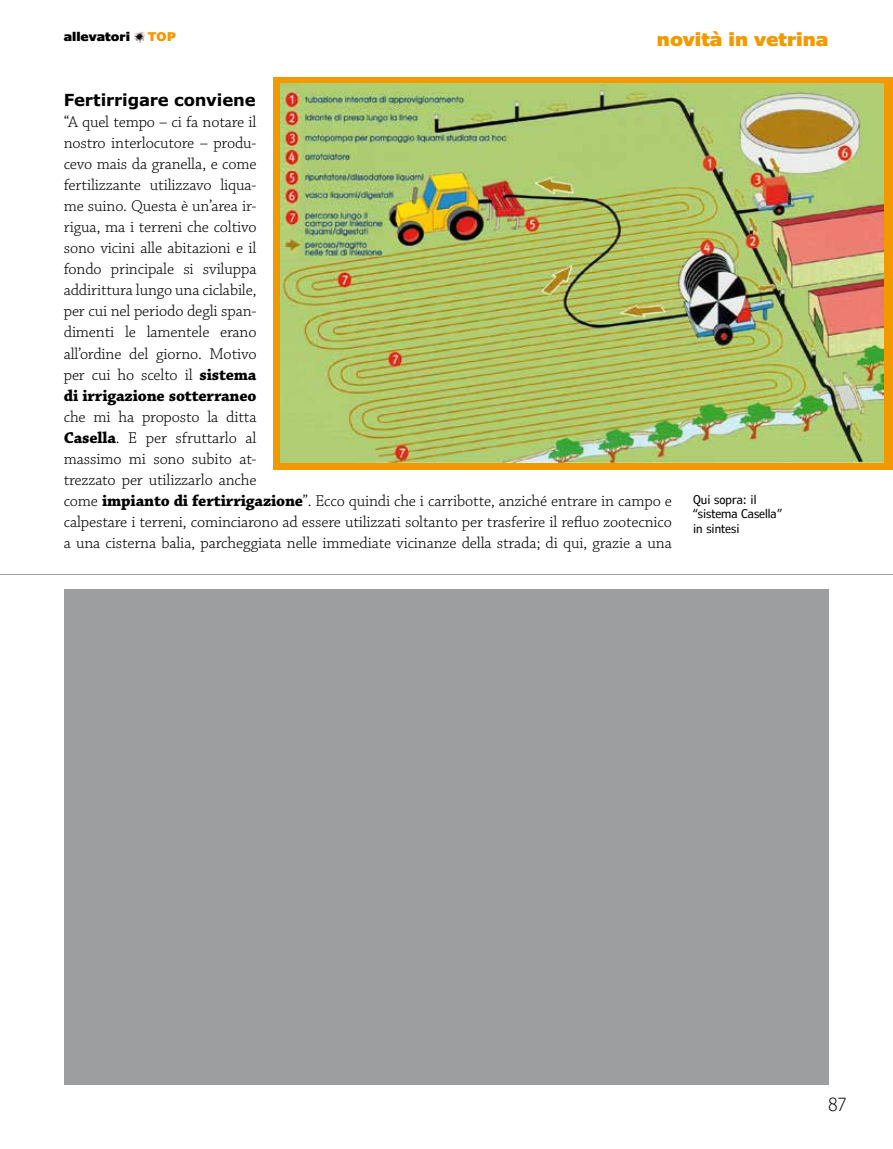
<style>
.page{position:relative;width:893px;height:1149px;background:#fff}
.page>*{position:absolute;margin:0;border:0;box-sizing:border-box;transform-origin:0 0}
.t1{font:900 18px "Verdana Pro";color:#f39900}
.t2{font:300 condensed 18px "Verdana Pro";color:#000}
.t3{font:300 16.5px/21px "Chaparral Pro";letter-spacing:-.01em;color:#000;text-align:justify}
.t4{font:700 16.5px "Verdana Pro";letter-spacing:-.01em;color:#000}
.t5{font:condensed 12px/14.4px "Verdana Pro";color:#000}
.t6{font:900 12px "Verdana Pro";color:#000}
.t7{font:900 12px "Verdana Pro";color:#f39900}
.s1{font-weight:700}
</style>
<div class="page">
<svg style="left:134px;top:32px;width:11px;height:11px"></svg>
<svg style="left:274px;top:77px;width:619px;height:392px;background:#eb9f0f"></svg>
<img style="left:281px;top:84px;width:602px;height:378px">
<div style="left:64px;top:589px;width:764px;height:495px;background:#9c9e9f"></div>
<hr style="left:0;top:574px;width:893px;height:1px;background:#9c9e9f">
<p class="t6" style="left:64px;top:29px;width:68px">allevatori</p>
<p class="t7" style="left:148px;top:29px;width:30px">top</p>
<p class="t1" style="left:657px;top:27px;width:173px">novità in vetrina</p>
<p class="t4" style="left:64px;top:89px;width:193px">Fertirrigare conviene</p>
<p class="t3" style="left:64px;top:112px;width:194px">“A quel tempo – ci fa notare il nostro interlocutore – produ&shy;cevo mais da granella, e come fertilizzante utilizzavo liqua&shy;me suino. Questa è un’area ir&shy;rigua, ma i terreni che coltivo sono vicini alle abitazioni e il fondo principale si sviluppa addirittura lungo una ciclabile, per cui nel periodo degli span&shy;dimenti le lamentele erano all’ordine del giorno. Motivo per cui ho scelto il <span class="s1">sistema di irrigazione sotterraneo</span></p>
<p class="t3" style="left:64px;top:406px;width:610px;text-align:left">che mi ha proposto la ditta<br><span class="s1">Casella</span>. E per sfruttarlo al<br>massimo mi sono subito at-<br>trezzato per utilizzarlo anche<br>come <span class="s1">impianto di fertirrigazione</span>”. Ecco quindi che i carribotte, anziché entrare in campo e calpestare i terreni, cominciarono ad essere utilizzati soltanto per trasferire il refluo zootecnico a una cisterna balia, parcheggiata nelle immediate vicinanze della strada; di qui, grazie a una</p>
<p class="t5" style="left:693px;top:492px;width:90px">Qui sopra: il “sistema Casella” in sintesi</p>
<p class="t2" style="left:828px;top:1092px;width:19px">87</p>
</div>
